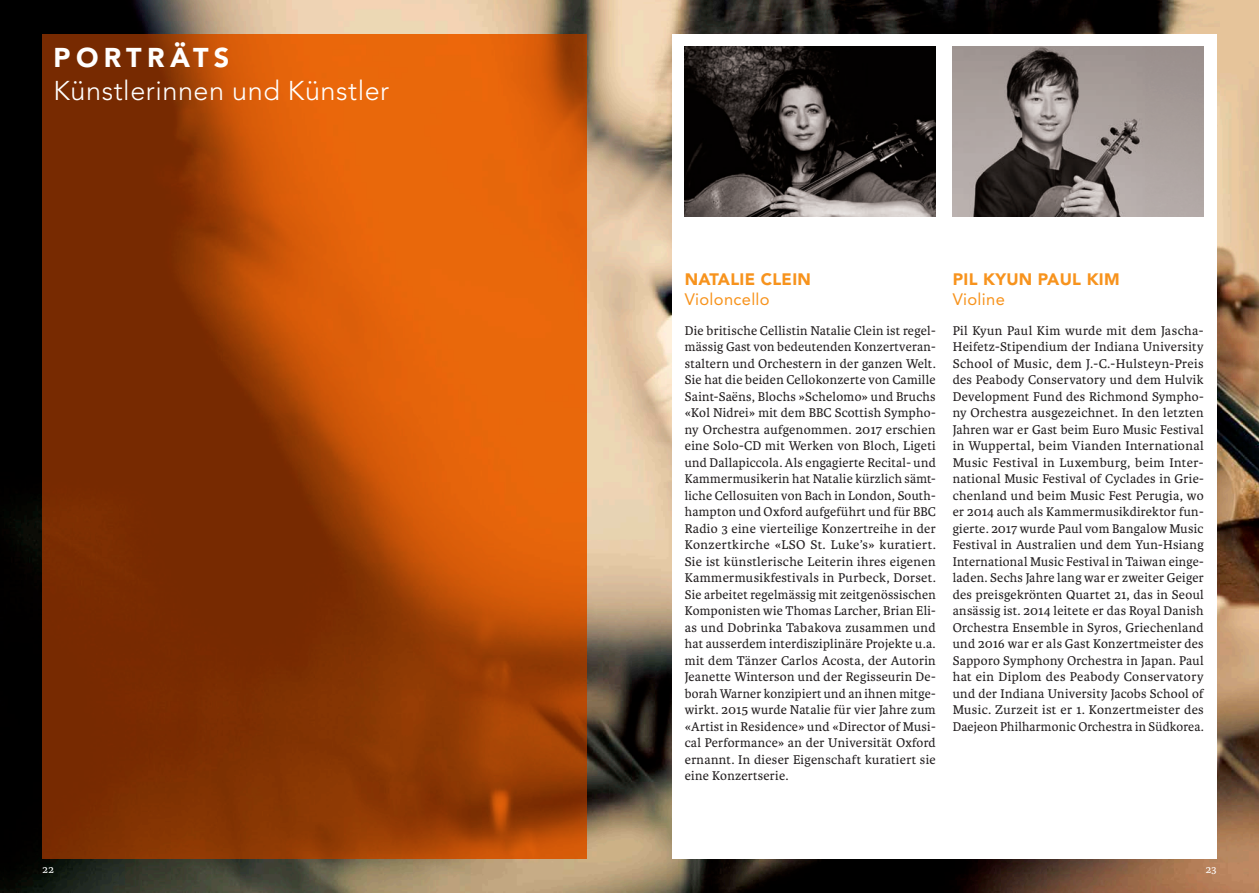
<style>
.page{position:relative;width:1259px;height:893px;background:#fff}
.page>*{position:absolute;margin:0;border:0;box-sizing:border-box;transform-origin:0 0}
._01_titel_1{font:300 27px "Avenir LT Std";letter-spacing:.02em;color:#fff}
._01_titel_1-2{font:900 27px "Avenir LT Std";letter-spacing:.2em;color:#fff}
._01_text_9pt_weiss_b{font:900 16.5px "Avenir LT Std";letter-spacing:.02em;color:#f7931d}
._01_text_9pt_weiss_b-2{font:16.5px "Avenir LT Std";letter-spacing:.02em;color:#f7931d}
._01_text_9pt_schwarz{font:13.5px/16.5px "Karmina Basic";letter-spacing:.015em;color:#231f20;text-align:justify}
.t1{font:11.25px "Karmina Basic";color:#fff}
</style>
<div class="page">
<img style="left:0;top:0;width:1259px;height:893px">
<svg style="left:43px;top:34px;width:544px;height:825px;background:#a64305"></svg>
<div style="left:672px;top:34px;width:544px;height:825px;background:#fff"></div>
<img style="left:685px;top:47px;width:250px;height:170px">
<img style="left:952px;top:47px;width:193px;height:170px">
<p class="_01_titel_1-2" style="left:54px;top:41px;width:177px">PORTRÄTS</p>
<p class="_01_titel_1" style="left:54px;top:75px;width:337px">Künstlerinnen und Künstler</p>
<p class="_01_text_9pt_weiss_b" style="left:685px;top:270px;width:128px">NATALIE CLEIN</p>
<p class="_01_text_9pt_weiss_b-2" style="left:685px;top:290px;width:86px">Violoncello</p>
<p class="_01_text_9pt_schwarz" style="left:685px;top:322px;width:252px">Die britische Cellistin Natalie Clein ist regel&shy;mässig Gast von bedeutenden Konzertveran&shy;staltern und Orchestern in der ganzen Welt.<br>Sie hat die beiden Cellokonzerte von Camille Saint-Saëns, Blochs »Schelomo» und Bruchs «Kol Nidrei» mit dem BBC Scottish Sympho&shy;ny Orchestra aufgenommen. 2017 erschien eine Solo-CD mit Werken von Bloch, Ligeti und Dallapiccola. Als engagierte Recital- und Kammermusikerin hat Natalie kürzlich sämt&shy;liche Cellosuiten von Bach in London, South&shy;hampton und Oxford aufgeführt und für BBC Radio 3 eine vierteilige Konzertreihe in der Konzertkirche «LSO St. Luke’s» kuratiert.<br>Sie ist künstlerische Leiterin ihres eigenen Kammermusikfestivals in Purbeck, Dorset.<br>Sie arbeitet regelmässig mit zeitgenössischen Komponisten wie Thomas Larcher, Brian Eli&shy;as und Dobrinka Tabakova zusammen und hat ausserdem interdisziplinäre Projekte u.a. mit dem Tänzer Carlos Acosta, der Autorin Jeanette Winterson und der Regisseurin De&shy;borah Warner konzipiert und an ihnen mitge&shy;wirkt. 2015 wurde Natalie für vier Jahre zum «Artist in Residence» und «Director of Musi&shy;cal Performance» an der Universität Oxford ernannt. In dieser Eigenschaft kuratiert sie eine Konzertserie.</p>
<p class="_01_text_9pt_weiss_b" style="left:952px;top:270px;width:168px">PIL KYUN PAUL KIM</p>
<p class="_01_text_9pt_weiss_b-2" style="left:952px;top:290px;width:54px">Violine</p>
<p class="_01_text_9pt_schwarz" style="left:952px;top:322px;width:253px">Pil Kyun Paul Kim wurde mit dem Jascha-Heifetz-Stipendium der Indiana University School of Music, dem J.-C.-Hulsteyn-Preis des Peabody Conservatory und dem Hulvik Development Fund des Richmond Sympho&shy;ny Orchestra ausgezeichnet. In den letzten Jahren war er Gast beim Euro Music Festival in Wuppertal, beim Vianden International Music Festival in Luxemburg, beim Inter&shy;national Music Festival of Cyclades in Grie&shy;chenland und beim Music Fest Perugia, wo er 2014 auch als Kammermusikdirektor fun&shy;gierte. 2017 wurde Paul vom Bangalow Music Festival in Australien und dem Yun-Hsiang International Music Festival in Taiwan einge&shy;laden. Sechs Jahre lang war er zweiter Geiger des preisgekrönten Quartet 21, das in Seoul ansässig ist. 2014 leitete er das Royal Danish Orchestra Ensemble in Syros, Griechenland und 2016 war er als Gast Konzertmeister des Sapporo Symphony Orchestra in Japan. Paul hat ein Diplom des Peabody Conservatory und der Indiana University Jacobs School of Music. Zurzeit ist er 1. Konzertmeister des Daejeon Philharmonic Orchestra in Südkorea.</p>
<p class="t1" style="left:43px;top:863px;width:13px">22</p>
<p class="t1" style="left:1205px;top:863px;width:12px">23</p>
</div>
